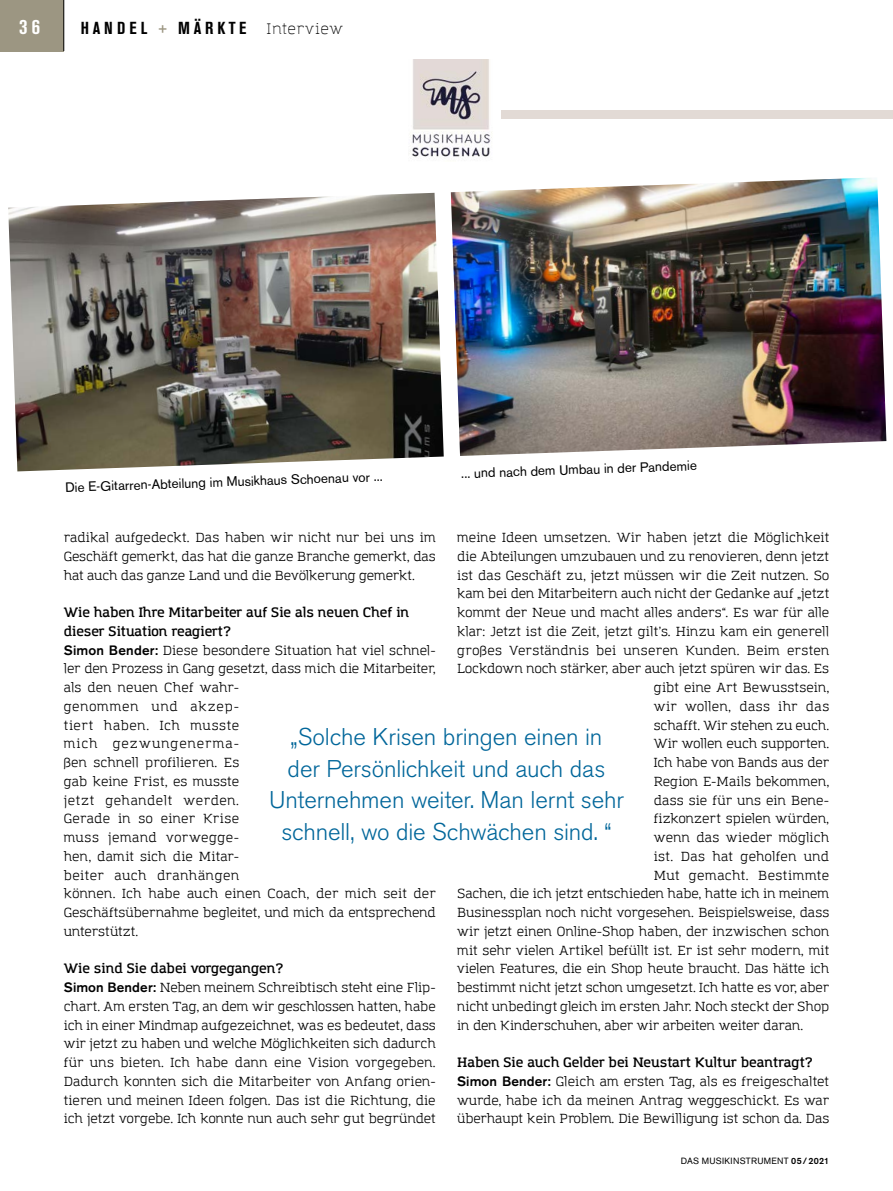
<style>
.page{position:relative;width:893px;height:1191px;background:#fff}
.page>*{position:absolute;margin:0;border:0;box-sizing:border-box;transform-origin:0 0}
.t1{font:300 24px/31.5px "Akzidenz Grotesk BE";letter-spacing:-.005em;color:#00669a;text-align:center}
.t2{font:700 condensed 21px "Akzidenz Grotesk BE";color:#fff}
.t3{font:700 condensed 17.25px "Akzidenz Grotesk BE";letter-spacing:.22em;color:#000}
.t4{font:600 13.5px/18.8px "Amazing Grotesk";color:#000}
.t5{font:13.5px "Akzidenz Grotesk BE";color:#000}
.t6{font:13.05px/18.8px "Amazing Grotesk";letter-spacing:.005em;color:#000;text-align:justify}
.t7{font:13.05px "Amazing Grotesk";letter-spacing:.025em;color:#000}
.t8{font:13.05px "Amazing Grotesk";letter-spacing:.03em;color:#000}
.t9{font:13.05px "Amazing Grotesk";letter-spacing:.035em;color:#000}
.t10{font:9px "Akzidenz Grotesk BE";letter-spacing:.035em;color:#000}
.s1{color:#9c9682}
.s2{font-family:"Amazing Grotesk";font-weight:300;font-stretch:normal;font-size:15px}
.s3{font-family:"Akzidenz Grotesk BE";font-weight:500;font-size:13.5px}
.s4{font-weight:500}
</style>
<div class="page">
<div style="left:0;top:0;width:64px;height:51px;background:#9c9682"></div>
<hr style="left:63px;top:0;width:1px;height:51px;background:#000">
<img style="left:410px;top:59px;width:82px;height:100px">
<div style="left:502px;top:111px;width:391px;height:8px;background:#e2dad5"></div>
<img style="left:451px;top:178px;width:435px;height:278px">
<img style="left:8px;top:193px;width:436px;height:278px">
<h2 class="t2" style="left:19px;top:14px;width:22px">36</h2>
<h3 class="t3" style="left:81px;top:18px;width:263px">HANDEL <span class="s1">+</span> MÄRKTE <span class="s2">Interview</span></h3>
<p class="t5" style="left:65px;top:479px;width:319px;rotate:-2deg">Die E-Gitarren-Abteilung im Musikhaus Schoenau vor ...</p>
<p class="t5" style="left:461px;top:465px;width:237px;rotate:-2deg">... und nach dem Umbau in der Pandemie</p>
<p class="t6" style="left:64px;top:528px;width:374px">radikal aufgedeckt. Das haben wir nicht nur bei uns im Geschäft gemerkt, das hat die ganze Branche gemerkt, das hat auch das ganze Land und die Bevölkerung gemerkt.</p>
<p class="t4" style="left:64px;top:603px;width:347px">Wie haben Ihre Mitarbeiter auf Sie als neuen Chef in dieser Situation reagiert?</p>
<p class="t6" style="left:64px;top:641px;width:374px;text-align:left"><span class="s3">Simon Bender:</span> Diese besondere Situation hat viel schnel&shy;ler den Prozess in Gang gesetzt, dass mich die Mitarbeiter, als den neuen Chef wahr-<br>genommen und akzep-<br>tiert haben. Ich musste<br>mich gezwungenerma-<br>ßen schnell profilieren. Es<br>gab keine Frist, es musste<br>jetzt gehandelt werden.<br>Gerade in so einer Krise<br>muss jemand vorwegge-<br>hen, damit sich die Mitar-<br>beiter auch dranhängen<br>können. Ich habe auch einen Coach, der mich seit der<br>Geschäftsübernahme begleitet, und mich da entsprechend unterstützt.</p>
<p class="t4" style="left:64px;top:959px;width:221px">Wie sind Sie dabei vorgegangen?</p>
<p class="t6" style="left:64px;top:978px;width:374px"><span class="s3">Simon Bender:</span> Neben meinem Schreibtisch steht eine Flip&shy;chart. Am ersten Tag, an dem wir geschlossen hatten, habe ich in einer Mindmap aufgezeichnet, was es bedeutet, dass wir jetzt zu haben und welche Möglichkeiten sich dadurch für uns bieten. Ich habe dann eine Vision vorgegeben.<br>Dadurch konnten sich die Mitarbeiter von Anfang orien&shy;tieren und meinen Ideen folgen. Das ist die Richtung, die ich jetzt vorgebe. Ich konnte nun auch sehr gut begründet</p>
<p class="t6" style="left:457px;top:528px;width:374px">meine Ideen umsetzen. Wir haben jetzt die Möglichkeit</p>
<p class="t6" style="left:457px;top:547px;width:374px">die Abteilungen umzubauen und zu renovieren, denn jetzt</p>
<p class="t6" style="left:457px;top:566px;width:374px">ist das Geschäft zu, jetzt müssen wir die Zeit nutzen. So</p>
<p class="t6" style="left:457px;top:584px;width:374px">kam bei den Mitarbeitern auch nicht der Gedanke auf „jetzt</p>
<p class="t6" style="left:457px;top:603px;width:374px">kommt der Neue und macht alles anders“. Es war für alle</p>
<p class="t6" style="left:457px;top:622px;width:374px">klar: Jetzt ist die Zeit, jetzt gilt’s. Hinzu kam ein generell</p>
<p class="t7" style="left:457px;top:642px;width:374px">großes Verständnis bei unseren Kunden. Beim ersten</p>
<p class="t6" style="left:457px;top:659px;width:374px">Lockdown noch stärker, aber auch jetzt spüren wir das. Es</p>
<p class="t6" style="left:654px;top:678px;width:177px">gibt eine Art Bewusstsein,</p>
<p class="t8" style="left:654px;top:698px;width:177px">wir wollen, dass ihr das</p>
<p class="t6" style="left:654px;top:716px;width:177px">schafft. Wir stehen zu euch.</p>
<p class="t6" style="left:654px;top:734px;width:177px">Wir wollen euch supporten.</p>
<p class="t6" style="left:654px;top:753px;width:177px">Ich habe von Bands aus der</p>
<p class="t6" style="left:654px;top:772px;width:177px">Region E-Mails bekommen,</p>
<p class="t6" style="left:654px;top:791px;width:177px">dass sie für uns ein Bene-</p>
<p class="t6" style="left:654px;top:809px;width:177px">fizkonzert spielen würden,</p>
<p class="t6" style="left:654px;top:828px;width:177px">wenn das wieder möglich</p>
<p class="t7" style="left:654px;top:848px;width:177px">ist. Das hat geholfen und</p>
<p class="t9" style="left:654px;top:867px;width:177px">Mut gemacht. Bestimmte</p>
<p class="t6" style="left:457px;top:884px;width:374px">Sachen, die ich jetzt entschieden habe, hatte ich in meinem</p>
<p class="t6" style="left:457px;top:903px;width:374px">Businessplan noch nicht vorgesehen. Beispielsweise, dass</p>
<p class="t6" style="left:457px;top:922px;width:374px">wir jetzt einen Online-Shop haben, der inzwischen schon</p>
<p class="t6" style="left:457px;top:941px;width:374px">mit sehr vielen Artikel befüllt ist. Er ist sehr modern, mit</p>
<p class="t6" style="left:457px;top:959px;width:373px">vielen Features, die ein Shop heute braucht. Das hätte ich</p>
<p class="t6" style="left:457px;top:978px;width:374px">bestimmt nicht jetzt schon umgesetzt. Ich hatte es vor, aber</p>
<p class="t6" style="left:457px;top:997px;width:374px">nicht unbedingt gleich im ersten Jahr. Noch steckt der Shop</p>
<p class="t6" style="left:457px;top:1016px;width:348px">in den Kinderschuhen, aber wir arbeiten weiter daran.</p>
<p class="t4" style="left:457px;top:1053px;width:357px">Haben Sie auch Gelder bei Neustart Kultur beantragt?</p>
<p class="t6" style="left:457px;top:1072px;width:374px"><span class="s3">Simon Bender:</span> Gleich am ersten Tag, als es freigeschaltet wurde, habe ich da meinen Antrag weggeschickt. Es war überhaupt kein Problem. Die Bewilligung ist schon da. Das</p>
<h1 class="t1" style="left:269px;top:722px;width:356px">„Solche Krisen bringen einen in<br>der Persönlichkeit und auch das Unternehmen weiter. Man lernt sehr schnell, wo die Schwächen sind. “</h1>
<p class="t10" style="left:681px;top:1155px;width:150px">DAS MUSIKINSTRUMENT <span class="s4">05 / 2021</span></p>
</div>
